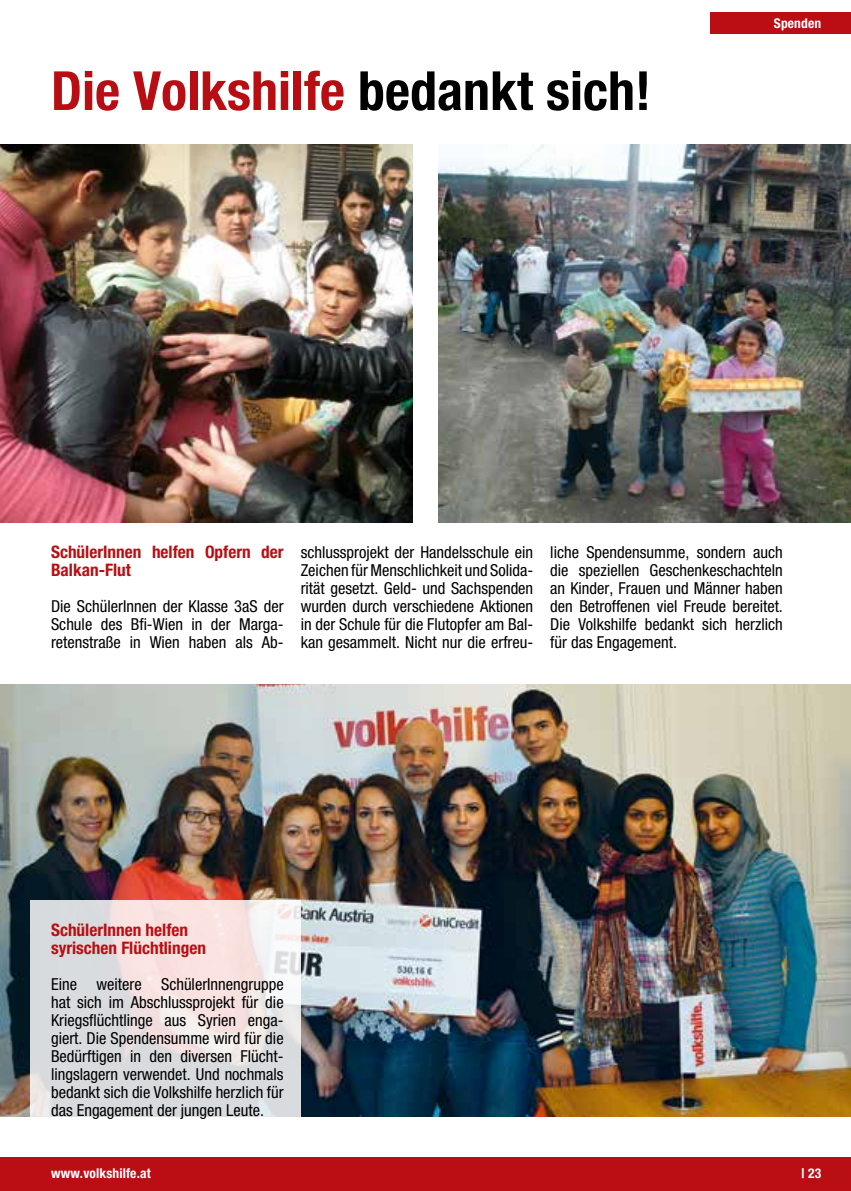
<style>
.page{position:relative;width:851px;height:1191px;background:#fff}
.page>*{position:absolute;margin:0;border:0;box-sizing:border-box;transform-origin:0 0}
.t1{font:700 condensed 54px "Helvetica Neue";color:#b80e13}
.t2{font:700 condensed 17.25px/18px "Helvetica Neue";color:#b90e13}
.t3{font:condensed 16.5px/18px "Helvetica Neue";color:#000;text-align:justify}
.t4{font:700 condensed 13.5px "Helvetica Neue";letter-spacing:.01em;color:#fff}
.s1{color:#000}
</style>
<div class="page">
<div style="left:0;top:1157px;width:850px;height:34px;background:#b90e13"></div>
<div style="left:710px;top:13px;width:140px;height:21px;background:#b90e13"></div>
<img style="left:0;top:144px;width:412px;height:378px">
<img style="left:438px;top:144px;width:412px;height:378px">
<img style="left:0;top:684px;width:850px;height:432px">
<svg style="left:30px;top:900px;width:270px;height:217px;background:#e6e0e1"></svg>
<h1 class="t1" style="left:51px;top:58px;width:601px">Die Volkshilfe <span class="s1">bedankt sich!</span></h1>
<p class="t4" style="left:773px;top:15px;width:49px">Spenden</p>
<p class="t2" style="left:51px;top:543px;width:234px">SchülerInnen helfen Opfern der<br>Balkan-Flut</p>
<p class="t3" style="left:51px;top:597px;width:234px">Die SchülerInnen der Klasse 3aS der Schule des Bfi-Wien in der Marga&shy;retenstraße in Wien haben als Ab-</p>
<p class="t3" style="left:300px;top:543px;width:234px">schlussprojekt der Handelsschule ein Zeichen für Menschlichkeit und Solida&shy;rität gesetzt. Geld- und Sachspenden wurden durch verschiedene Aktionen in der Schule für die Flutopfer am Bal&shy;kan gesammelt. Nicht nur die erfreu-</p>
<p class="t3" style="left:550px;top:543px;width:234px">liche Spendensumme, sondern auch die speziellen Geschenkeschachteln an Kinder, Frauen und Männer haben den Betroffenen viel Freude bereitet.<br>Die Volkshilfe bedankt sich herzlich für das Engagement.</p>
<p class="t2" style="left:51px;top:921px;width:156px">SchülerInnen helfen syrischen Flüchtlingen</p>
<p class="t3" style="left:51px;top:975px;width:234px">Eine weitere SchülerInnengruppe hat sich im Abschlussprojekt für die Kriegsflüchtlinge aus Syrien enga&shy;giert. Die Spendensumme wird für die Bedürftigen in den diversen Flücht&shy;lingslagern verwendet. Und nochmals bedankt sich die Volkshilfe herzlich für das Engagement der jungen Leute.</p>
<p class="t4" style="left:51px;top:1165px;width:101px">www.volkshilfe.at</p>
<p class="t4" style="left:801px;top:1165px;width:21px">| 23</p>
</div>
